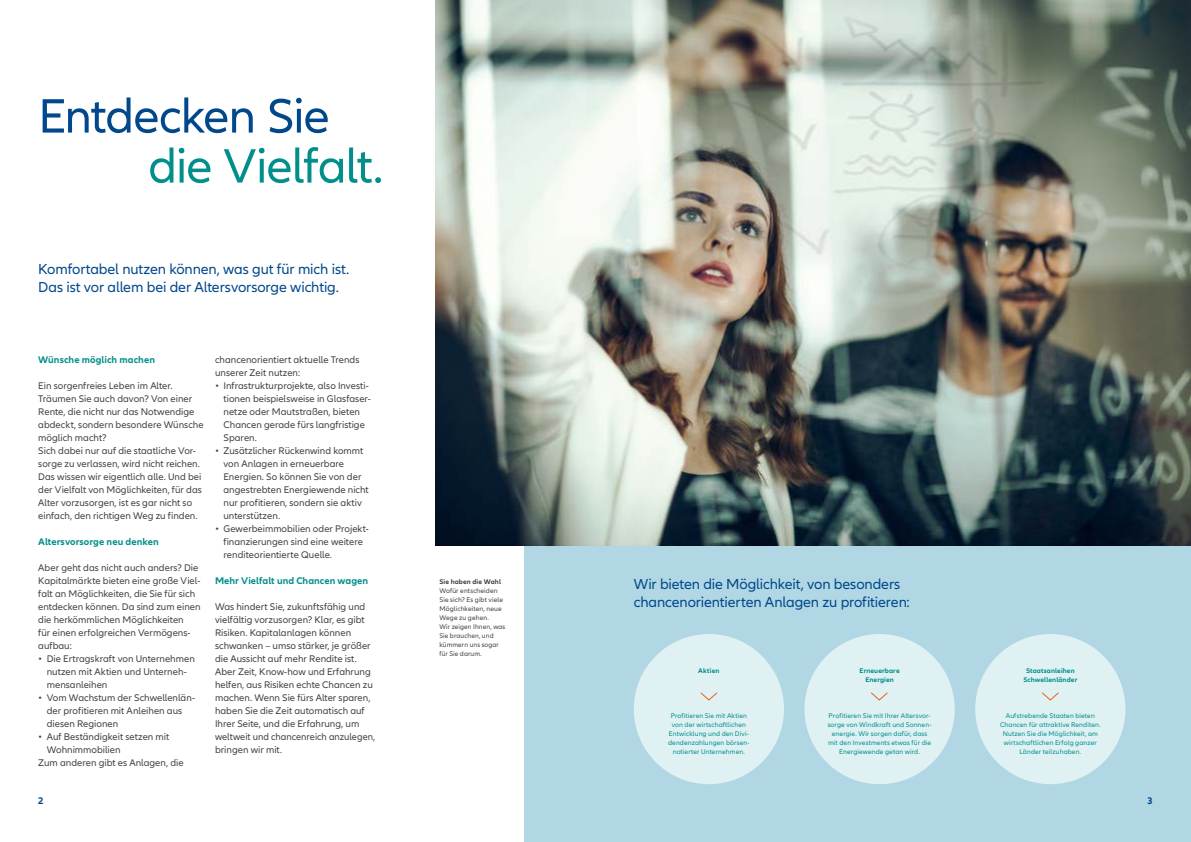
<style>
.page{position:relative;width:1191px;height:842px;background:#fff}
.page>*{position:absolute;margin:0;border:0;box-sizing:border-box;transform-origin:0 0}
.t1{font:50px "Allianz Neo";letter-spacing:-.02em;color:#00488b}
.t2{font:50px "Allianz Neo";letter-spacing:-.025em;color:#008f8b}
.t3{font:15px/18px "Allianz Neo";letter-spacing:-.005em;color:#00488b}
.t4{font:10px/13px "Allianz Neo";color:#414140}
.t5{font:700 10px "Allianz Neo";letter-spacing:.005em;color:#008f8b}
.t6{font:700 10px "Allianz Neo";color:#00488b}
.t7{font:7px/9px "Allianz Neo";letter-spacing:.015em;color:#008f8b;text-align:center}
.t8{font:7px/9px "Allianz Neo";letter-spacing:.015em;color:#414140}
.t9{font:700 7px/9px "Allianz Neo";letter-spacing:.015em;color:#008f8b;text-align:center}
.t10{font:700 7px "Allianz Neo";letter-spacing:.015em;color:#414140}
</style>
<div class="page">
<div style="left:524px;top:0;width:667px;height:842px;background:#b1d7e4"></div>
<img style="left:436px;top:0;width:755px;height:545px">
<div style="left:634px;top:634px;width:150px;height:150px;background:#e0f1f4;border-radius:50%"></div>
<div style="left:804px;top:634px;width:150px;height:150px;background:#e0f1f4;border-radius:50%"></div>
<div style="left:975px;top:634px;width:150px;height:150px;background:#e0f1f4;border-radius:50%"></div>
<svg style="left:700px;top:692px;width:18px;height:9px"></svg>
<svg style="left:871px;top:692px;width:17px;height:9px"></svg>
<svg style="left:1042px;top:692px;width:17px;height:9px"></svg>
<h1 class="t1" style="left:38px;top:87px;width:293px">Entdecken Sie</h1>
<h1 class="t2" style="left:148px;top:137px;width:237px">die Vielfalt.</h1>
<h2 class="t3" style="left:38px;top:260px;width:312px">Komfortabel nutzen können, was gut für mich ist.<br>Das ist vor allem bei der Altersvorsorge wichtig.</h2>
<p class="t5" style="left:38px;top:354px;width:118px">Wünsche möglich machen</p>
<p class="t4" style="left:38px;top:380px;width:167px">Ein sorgenfreies Leben im Alter.<br>Träumen Sie auch davon? Von einer Rente, die nicht nur das Notwendige abdeckt, sondern besondere Wünsche möglich macht?<br>Sich dabei nur auf die staatliche Vor&shy;sorge zu verlassen, wird nicht reichen.<br>Das wissen wir eigentlich alle. Und bei der Vielfalt von Möglichkeiten, für das Alter vorzusorgen, ist es gar nicht so einfach, den richtigen Weg zu finden.</p>
<p class="t5" style="left:38px;top:536px;width:122px">Altersvorsorge neu denken</p>
<p class="t4" style="left:38px;top:562px;width:164px">Aber geht das nicht auch anders? Die<br>Kapitalmärkte bieten eine große Viel&shy;falt an Möglichkeiten, die Sie für sich entdecken können. Da sind zum einen die herkömmlichen Möglichkeiten<br>für einen erfolgreichen Vermögens&shy;aufbau:</p>
<p class="t4" style="left:47px;top:653px;width:150px;text-indent:-8px">• Die Ertragskraft von Unternehmen nutzen mit Aktien und Unterneh&shy;mensanleihen</p>
<p class="t4" style="left:47px;top:692px;width:150px;text-indent:-8px">• Vom Wachstum der Schwellenlän&shy;der profitieren mit Anleihen aus diesen Regionen</p>
<p class="t4" style="left:38px;top:731px;width:133px">• Auf Beständigkeit setzen mit</p>
<p class="t4" style="left:47px;top:744px;width:75px">Wohnimmobilien</p>
<p class="t4" style="left:38px;top:757px;width:147px">Zum anderen gibt es Anlagen, die</p>
<p class="t4" style="left:215px;top:354px;width:146px">chancenorientiert aktuelle Trends unserer Zeit nutzen:</p>
<p class="t4" style="left:223px;top:380px;width:149px;text-indent:-8px">• Infrastrukturprojekte, also Investi&shy;tionen beispielsweise in Glasfaser&shy;netze oder Mautstraßen, bieten<br>Chancen gerade fürs langfristige<br>Sparen.</p>
<p class="t4" style="left:223px;top:445px;width:147px;text-indent:-8px">• Zusätzlicher Rückenwind kommt von Anlagen in erneuerbare<br>Energien. So können Sie von der angestrebten Energiewende nicht nur profitieren, sondern sie aktiv unterstützen.</p>
<p class="t4" style="left:223px;top:523px;width:147px;text-indent:-8px">• Gewerbeimmobilien oder Projekt&shy;finanzierungen sind eine weitere renditeorientierte Quelle.</p>
<p class="t5" style="left:215px;top:575px;width:155px">Mehr Vielfalt und Chancen wagen</p>
<p class="t4" style="left:215px;top:601px;width:162px">Was hindert Sie, zukunftsfähig und vielfältig vorzusorgen? Klar, es gibt Risiken. Kapitalanlagen können schwanken – umso stärker, je größer die Aussicht auf mehr Rendite ist.<br>Aber Zeit, Know-how und Erfahrung helfen, aus Risiken echte Chancen zu machen. Wenn Sie fürs Alter sparen, haben Sie die Zeit automatisch auf Ihrer Seite, und die Erfahrung, um weltweit und chancenreich anzulegen, bringen wir mit.</p>
<p class="t10" style="left:439px;top:577px;width:63px">Sie haben die Wahl</p>
<p class="t8" style="left:439px;top:586px;width:67px">Wofür entscheiden<br>Sie sich? Es gibt viele<br>Möglichkeiten, neue<br>Wege zu gehen.<br>Wir zeigen Ihnen, was<br>Sie brauchen, und kümmern uns sogar für Sie darum.</p>
<h2 class="t3" style="left:634px;top:575px;width:277px">Wir bieten die Möglichkeit, von besonders chancenorientierten Anlagen zu profitieren:</h2>
<p class="t9" style="left:698px;top:666px;width:23px">Aktien</p>
<p class="t7" style="left:668px;top:711px;width:83px">Profitieren Sie mit Aktien von der wirtschaftlichen<br>Entwicklung und den Divi&shy;dendenzahlungen börsen&shy;notierter Unternehmen.</p>
<p class="t9" style="left:859px;top:666px;width:42px">Erneuerbare<br>Energien</p>
<p class="t7" style="left:827px;top:711px;width:105px">Profitieren Sie mit Ihrer Altersvor&shy;sorge von Windkraft und Sonnen&shy;energie. Wir sorgen dafür, dass mit den Investments etwas für die<br>Energiewende getan wird.</p>
<p class="t9" style="left:1023px;top:666px;width:55px">Staatsanleihen<br>Schwellenländer</p>
<p class="t7" style="left:1000px;top:711px;width:102px">Aufstrebende Staaten bieten<br>Chancen für attraktive Renditen.<br>Nutzen Sie die Möglichkeit, am wirtschaftlichen Erfolg ganzer<br>Länder teilzuhaben.</p>
<p class="t6" style="left:38px;top:794px;width:7px">2</p>
<p class="t6" style="left:1147px;top:794px;width:7px">3</p>
</div>
